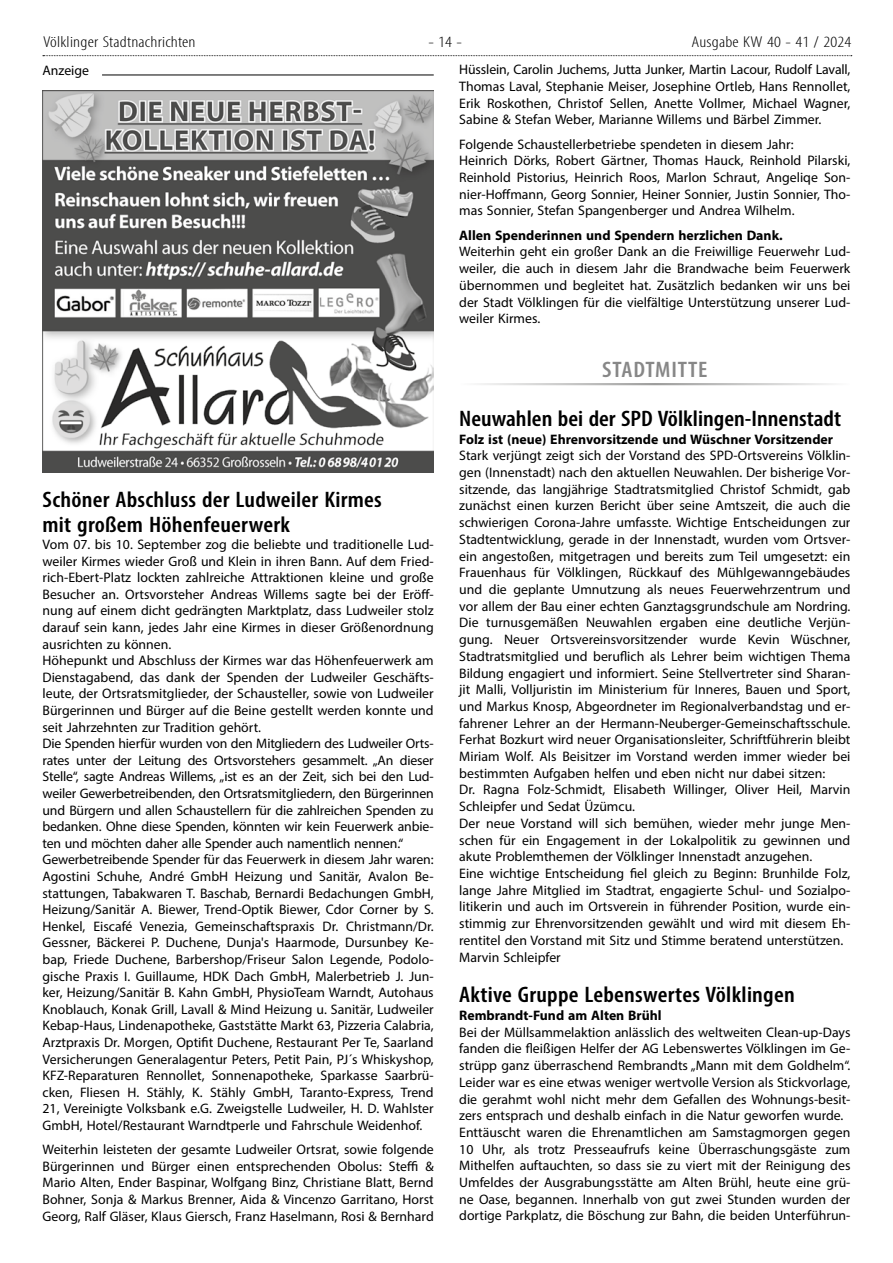
<style>
.page{position:relative;width:893px;height:1263px;background:#fff}
.page>*{position:absolute;margin:0;border:0;box-sizing:border-box;transform-origin:0 0}
.t1{font:600 condensed 22.5px/24.9px "Myriad Pro";letter-spacing:.01em;color:#000;scale:1.1 1}
.t2{font:600 condensed 22.5px "Myriad Pro";letter-spacing:.03em;color:#878787;scale:1.1 1}
.t3{font:300 condensed 15.75px "Myriad Pro";letter-spacing:.01em;color:#000;scale:1.2 1}
.t4{font:13.8px/16.6px "Myriad Pro";color:#000}
.t5{font:700 13.8px "Myriad Pro";color:#000}
</style>
<div class="page">
<svg style="left:43px;top:55px;width:809px;height:1px"></svg>
<hr style="left:459px;top:383px;width:391px;height:2px;background:#9d9d9c">
<img style="left:43px;top:90px;width:391px;height:383px">
<hr style="left:102px;top:75px;width:332px;height:1px;background:#000">
<p class="t3" style="left:43px;top:33px;width:128px">Völklinger Stadtnachrichten</p>
<p class="t3" style="left:428px;top:33px;width:30px">- 14 -</p>
<p class="t3" style="left:692px;top:33px;width:135px">Ausgabe KW 40 - 41 / 2024</p>
<p class="t4" style="left:43px;top:62px;width:48px">Anzeige</p>
<h1 class="t1" style="left:43px;top:486px;width:310px">Schöner Abschluss der Ludweiler Kirmes mit großem Höhenfeuerwerk</h1>
<p class="t4" style="left:43px;top:536px;width:393px">Vom 07. bis 10. September zog die beliebte und traditionelle Lud&shy;weiler Kirmes wieder Groß und Klein in ihren Bann. Auf dem Fried&shy;rich-Ebert-Platz lockten zahlreiche Attraktionen kleine und große Besucher an. Ortsvorsteher Andreas Willems sagte bei der Eröff&shy;nung auf einem dicht gedrängten Marktplatz, dass Ludweiler stolz darauf sein kann, jedes Jahr eine Kirmes in dieser Größenordnung ausrichten zu können.<br>Höhepunkt und Abschluss der Kirmes war das Höhenfeuerwerk am Dienstagabend, das dank der Spenden der Ludweiler Geschäfts&shy;leute, der Ortsratsmitglieder, der Schausteller, sowie von Ludweiler Bürgerinnen und Bürger auf die Beine gestellt werden konnte und seit Jahrzehnten zur Tradition gehört.<br>Die Spenden hierfür wurden von den Mitgliedern des Ludweiler Orts&shy;rates unter der Leitung des Ortsvorstehers gesammelt. „An dieser Stelle“, sagte Andreas Willems, „ist es an der Zeit, sich bei den Lud&shy;weiler Gewerbetreibenden, den Ortsratsmitgliedern, den Bürgerinnen und Bürgern und allen Schaustellern für die zahlreichen Spenden zu bedanken. Ohne diese Spenden, könnten wir kein Feuerwerk anbie&shy;ten und möchten daher alle Spender auch namentlich nennen.“ Gewerbetreibende Spender für das Feuerwerk in diesem Jahr waren:<br>Agostini Schuhe, André GmbH Heizung und Sanitär, Avalon Be&shy;stattungen, Tabakwaren T. Baschab, Bernardi Bedachungen GmbH, Heizung/Sanitär A. Biewer, Trend-Optik Biewer, Cdor Corner by S.<br>Henkel, Eiscafé Venezia, Gemeinschaftspraxis Dr. Christmann/Dr.<br>Gessner, Bäckerei P. Duchene, Dunja's Haarmode, Dursunbey Ke&shy;bap, Friede Duchene, Barbershop/Friseur Salon Legende, Podolo&shy;gische Praxis I. Guillaume, HDK Dach GmbH, Malerbetrieb J. Jun&shy;ker, Heizung/Sanitär B. Kahn GmbH, PhysioTeam Warndt, Autohaus Knoblauch, Konak Grill, Lavall &amp; Mind Heizung u. Sanitär, Ludweiler Kebap-Haus, Lindenapotheke, Gaststätte Markt 63, Pizzeria Calabria, Arztpraxis Dr. Morgen, Optifit Duchene, Restaurant Per Te, Saarland Versicherungen Generalagentur Peters, Petit Pain, PJ´s Whiskyshop, KFZ-Reparaturen Rennollet, Sonnenapotheke, Sparkasse Saarbrü&shy;cken, Fliesen H. Stähly, K. Stähly GmbH, Taranto-Express, Trend 21, Vereinigte Volksbank e.G. Zweigstelle Ludweiler, H. D. Wahlster GmbH, Hotel/Restaurant Warndtperle und Fahrschule Weidenhof.</p>
<p class="t4" style="left:43px;top:1141px;width:393px;text-align:justify">Weiterhin leisteten der gesamte Ludweiler Ortsrat, sowie folgende Bürgerinnen und Bürger einen entsprechenden Obolus: Steffi &amp; Mario Alten, Ender Baspinar, Wolfgang Binz, Christiane Blatt, Bernd Bohner, Sonja &amp; Markus Brenner, Aida &amp; Vincenzo Garritano, Horst Georg, Ralf Gläser, Klaus Giersch, Franz Haselmann, Rosi &amp; Bernhard</p>
<p class="t4" style="left:459px;top:61px;width:393px;text-align:justify">Hüsslein, Carolin Juchems, Jutta Junker, Martin Lacour, Rudolf Lavall, Thomas Laval, Stephanie Meiser, Josephine Ortleb, Hans Rennollet, Erik Roskothen, Christof Sellen, Anette Vollmer, Michael Wagner, Sabine &amp; Stefan Weber, Marianne Willems und Bärbel Zimmer.</p>
<p class="t4" style="left:459px;top:135px;width:393px">Folgende Schaustellerbetriebe spendeten in diesem Jahr:<br>Heinrich Dörks, Robert Gärtner, Thomas Hauck, Reinhold Pilarski, Reinhold Pistorius, Heinrich Roos, Marlon Schraut, Angeliqe Son&shy;nier-Hoffmann, Georg Sonnier, Heiner Sonnier, Justin Sonnier, Tho&shy;mas Sonnier, Stefan Spangenberger und Andrea Wilhelm.</p>
<p class="t5" style="left:459px;top:226px;width:325px">Allen Spenderinnen und Spendern herzlichen Dank.</p>
<p class="t4" style="left:459px;top:243px;width:393px;text-align:justify">Weiterhin geht ein großer Dank an die Freiwillige Feuerwehr Lud&shy;weiler, die auch in diesem Jahr die Brandwache beim Feuerwerk übernommen und begleitet hat. Zusätzlich bedanken wir uns bei der Stadt Völklingen für die vielfältige Unterstützung unserer Lud&shy;weiler Kirmes.</p>
<h1 class="t2" style="left:602px;top:355px;width:97px">STADTMITTE</h1>
<h1 class="t1" style="left:459px;top:406px;width:349px">Neuwahlen bei der SPD Völklingen-Innenstadt</h1>
<p class="t5" style="left:459px;top:430px;width:375px">Folz ist (neue) Ehrenvorsitzende und Wüschner Vorsitzender</p>
<p class="t4" style="left:459px;top:447px;width:393px">Stark verjüngt zeigt sich der Vorstand des SPD-Ortsvereins Völklin&shy;gen (Innenstadt) nach den aktuellen Neuwahlen. Der bisherige Vor&shy;sitzende, das langjährige Stadtratsmitglied Christof Schmidt, gab zunächst einen kurzen Bericht über seine Amtszeit, die auch die schwierigen Corona-Jahre umfasste. Wichtige Entscheidungen zur Stadtentwicklung, gerade in der Innenstadt, wurden vom Ortsver&shy;ein angestoßen, mitgetragen und bereits zum Teil umgesetzt: ein Frauenhaus für Völklingen, Rückkauf des Mühlgewanngebäudes und die geplante Umnutzung als neues Feuerwehrzentrum und vor allem der Bau einer echten Ganztagsgrundschule am Nordring.<br>Die turnusgemäßen Neuwahlen ergaben eine deutliche Verjün&shy;gung. Neuer Ortsvereinsvorsitzender wurde Kevin Wüschner, Stadtratsmitglied und beruflich als Lehrer beim wichtigen Thema Bildung engagiert und informiert. Seine Stellvertreter sind Sharan&shy;jit Malli, Volljuristin im Ministerium für Inneres, Bauen und Sport, und Markus Knosp, Abgeordneter im Regionalverbandstag und er&shy;fahrener Lehrer an der Hermann-Neuberger-Gemeinschaftsschule.<br>Ferhat Bozkurt wird neuer Organisationsleiter, Schriftführerin bleibt Miriam Wolf. Als Beisitzer im Vorstand werden immer wieder bei bestimmten Aufgaben helfen und eben nicht nur dabei sitzen:<br>Dr. Ragna Folz-Schmidt, Elisabeth Willinger, Oliver Heil, Marvin Schleipfer und Sedat Üzümcu.<br>Der neue Vorstand will sich bemühen, wieder mehr junge Men&shy;schen für ein Engagement in der Lokalpolitik zu gewinnen und akute Problemthemen der Völklinger Innenstadt anzugehen.<br>Eine wichtige Entscheidung fiel gleich zu Beginn: Brunhilde Folz, lange Jahre Mitglied im Stadtrat, engagierte Schul- und Sozialpo&shy;litikerin und auch im Ortsverein in führender Position, wurde ein&shy;stimmig zur Ehrenvorsitzenden gewählt und wird mit diesem Eh&shy;rentitel den Vorstand mit Sitz und Stimme beratend unterstützen.<br>Marvin Schleipfer</p>
<h1 class="t1" style="left:459px;top:982px;width:307px">Aktive Gruppe Lebenswertes Völklingen</h1>
<p class="t5" style="left:459px;top:1006px;width:204px">Rembrandt-Fund am Alten Brühl</p>
<p class="t4" style="left:459px;top:1023px;width:393px">Bei der Müllsammelaktion anlässlich des weltweiten Clean-up-Days fanden die fleißigen Helfer der AG Lebenswertes Völklingen im Ge&shy;strüpp ganz überraschend Rembrandts „Mann mit dem Goldhelm“.<br>Leider war es eine etwas weniger wertvolle Version als Stickvorlage, die gerahmt wohl nicht mehr dem Gefallen des Wohnungs-besit&shy;zers entsprach und deshalb einfach in die Natur geworfen wurde.<br>Enttäuscht waren die Ehrenamtlichen am Samstagmorgen gegen 10 Uhr, als trotz Presseaufrufs keine Überraschungsgäste zum Mithelfen auftauchten, so dass sie zu viert mit der Reinigung des Umfeldes der Ausgrabungsstätte am Alten Brühl, heute eine grü&shy;ne Oase, begannen. Innerhalb von gut zwei Stunden wurden der dortige Parkplatz, die Böschung zur Bahn, die beiden Unterführun-</p>
</div>
